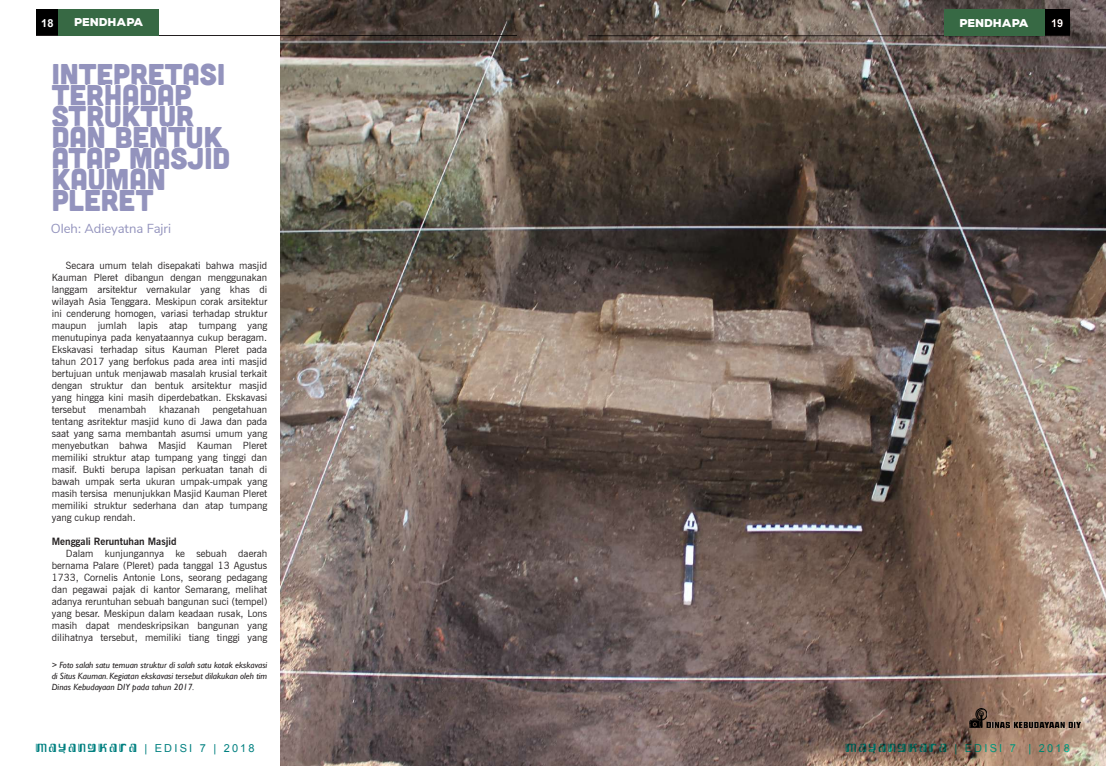
<style>
.page{position:relative;width:1106px;height:766px;background:#fff}
.page>*{position:absolute;margin:0;border:0;box-sizing:border-box;transform-origin:0 0}
.t1{font:30px "Cubano";color:#9393bd}
.t2{font:13px "Nunito Sans";color:#9393bd}
.t3{font:11px "Arial";letter-spacing:.2em;color:#008080}
.t4{font:900 11px "Nexa Rust Sans";color:#fff}
.t5{font:700 11px "Arial";color:#fff}
.t6{font:10px/12px "News Gothic BT";color:#231f20;text-align:justify}
.t7{font:700 10px "News Gothic BT";color:#231f20}
.t8{font:italic 9px/10.8px "Gill Sans";color:#231f20;text-align:justify}
.s1{font-family:"Kemasyuran Jawa"}
</style>
<div class="page">
<div style="left:36px;top:9px;width:23px;height:27px;background:#000"></div>
<hr style="left:36px;top:35px;width:481px;height:1px;background:#231f20">
<img style="left:280px;top:0;width:826px;height:765px">
<div style="left:59px;top:9px;width:100px;height:26px;background:#376944"></div>
<div style="left:944px;top:9px;width:100px;height:26px;background:#376944"></div>
<img style="left:969px;top:707px;width:111px;height:20px">
<p class="t5" style="left:41px;top:16px;width:14px">18</p>
<p class="t4" style="left:74px;top:15px;width:71px">PENDHAPA</p>
<p class="t4" style="left:959px;top:15px;width:71px">PENDHAPA</p>
<h1 class="t1" style="left:52px;top:55px;width:175px">INTEPRETASI</h1>
<h1 class="t1" style="left:52px;top:76px;width:141px">TERHADAP</h1>
<h1 class="t1" style="left:52px;top:97px;width:144px">STRUKTUR</h1>
<h1 class="t1" style="left:52px;top:118px;width:172px">DAN BENTUK</h1>
<h1 class="t1" style="left:52px;top:139px;width:180px">ATAP MASJID</h1>
<h1 class="t1" style="left:52px;top:160px;width:115px">KAUMAN</h1>
<h1 class="t1" style="left:52px;top:181px;width:103px">PLERET</h1>
<h2 class="t2" style="left:51px;top:219px;width:122px">Oleh: Adieyatna Fajri</h2>
<p class="t6" style="left:52px;top:259px;width:217px;text-indent:14px">Secara umum telah disepakati bahwa masjid Kauman Pleret dibangun dengan menggunakan langgam arsitektur vernakular yang khas di wilayah Asia Tenggara. Meskipun corak arsitektur ini cenderung homogen, variasi terhadap struktur maupun jumlah lapis atap tumpang yang menutupinya pada kenyataannya cukup beragam.<br>Ekskavasi terhadap situs Kauman Pleret pada tahun 2017 yang berfokus pada area inti masjid bertujuan untuk menjawab masalah krusial terkait dengan struktur dan bentuk arsitektur masjid yang hingga kini masih diperdebatkan. Ekskavasi tersebut</p>
<p class="t6" style="left:52px;top:403px;width:217px;text-indent:161px">pengetahuan tentang asritektur masjid kuno di Jawa dan pada saat yang sama membantah asumsi umum yang menyebutkan bahwa Masjid Kauman Pleret memiliki struktur atap tumpang yang tinggi dan masif. Bukti berupa lapisan perkuatan tanah di bawah umpak serta ukuran umpak-umpak yang masih tersisa menunjukkan Masjid Kauman Pleret memiliki struktur sederhana dan atap tumpang yang cukup rendah.</p>
<p class="t7" style="left:52px;top:535px;width:126px">Menggali Reruntuhan Masjid</p>
<p class="t6" style="left:52px;top:547px;width:217px;text-indent:14px">Dalam kunjungannya ke sebuah daerah bernama Palare (Pleret) pada tanggal 13 Agustus 1733, Cornelis Antonie Lons, seorang pedagang dan pegawai pajak di kantor Semarang, melihat adanya reruntuhan sebuah bangunan suci (tempel) yang besar. Meskipun dalam keadaan rusak, Lons masih dapat mendeskripsikan bangunan yang dilihatnya tersebut, memiliki tiang tinggi yang</p>
<p class="t6" style="left:99px;top:403px;width:49px">menambah</p>
<p class="t6" style="left:159px;top:403px;width:42px">khazanah</p>
<p class="t8" style="left:52px;top:659px;width:217px">&gt; Foto salah satu temuan struktur di salah satu kotak ekskavasi di Situs Kauman. Kegiatan ekskavasi tersebut dilakukan oleh tim Dinas Kebudayaan DIY pada tahun 2017.</p>
<p class="t5" style="left:1051px;top:16px;width:14px">19</p>
<p class="t3" style="left:36px;top:740px;width:220px"><span class="s1">MAYANGKARA</span> | EDISI 7 | 2018</p>
<p class="t3" style="left:846px;top:740px;width:225px"><span class="s1">MAYANGKARA</span> | EDISI 7 | 2018</p>
</div>
